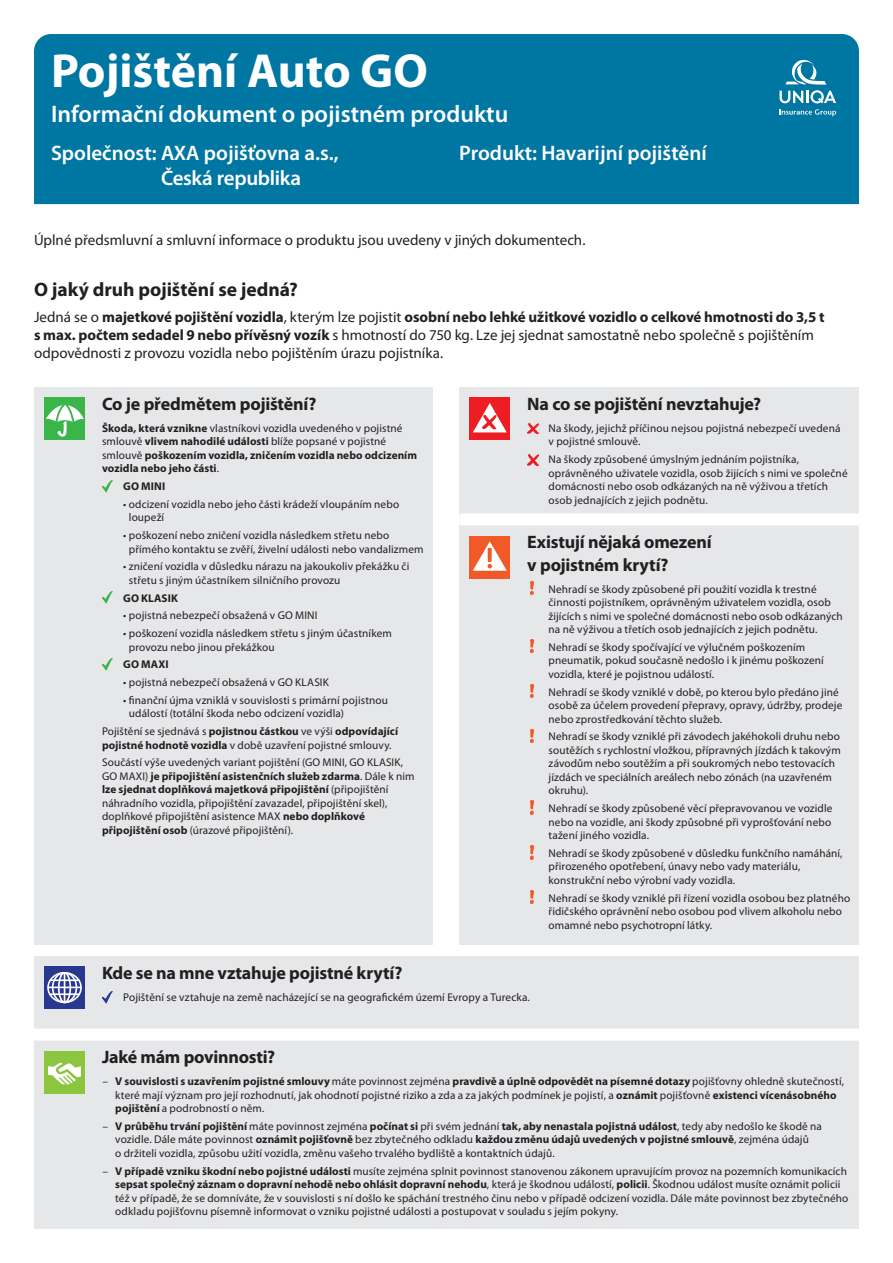
<style>
.page{position:relative;width:893px;height:1263px;background:#fff}
.page>*{position:absolute;margin:0;border:0;box-sizing:border-box;transform-origin:0 0}
.t1{font:700 48px "Myriad Pro";color:#fff}
.t2{font:600 24px "Myriad Pro";color:#fff}
.t3{font:600 21px/25.2px "Myriad Pro";color:#fff}
.t4{font:700 19.5px "Myriad Pro";letter-spacing:-.005em;color:#231f20}
.t5{font:700 18px/22.5px "Myriad Pro";letter-spacing:-.015em;color:#231f20}
.t6{font:15px/18px "Myriad Pro";letter-spacing:-.005em;color:#231f20}
.t7{font:11.25px/13.5px "Myriad Pro";letter-spacing:.01em;color:#231f20}
.t8{font:700 11.25px/13.5px "Myriad Pro";letter-spacing:.005em;color:#231f20}
.s1{font-weight:700}
.s2{font-weight:400}
</style>
<div class="page">
<div style="left:34px;top:34px;width:825px;height:170px;background:#0076a3"></div>
<div style="left:34px;top:388px;width:825px;height:557px;background:#e6e7e9"></div>
<svg style="left:102px;top:480px;width:11px;height:12px"></svg>
<svg style="left:102px;top:592px;width:11px;height:12px"></svg>
<svg style="left:102px;top:659px;width:11px;height:11px"></svg>
<div style="left:459px;top:513px;width:400px;height:12px;background:#fff"></div>
<svg style="left:527px;top:423px;width:11px;height:11px"></svg>
<svg style="left:527px;top:454px;width:11px;height:11px"></svg>
<img style="left:530px;top:581px;width:4px;height:14px">
<svg style="left:530px;top:640px;width:4px;height:13px"></svg>
<img style="left:530px;top:684px;width:4px;height:14px">
<svg style="left:530px;top:729px;width:4px;height:13px"></svg>
<svg style="left:530px;top:801px;width:4px;height:13px"></svg>
<svg style="left:530px;top:846px;width:4px;height:13px"></svg>
<img style="left:530px;top:890px;width:4px;height:14px">
<div style="left:44px;top:398px;width:41px;height:42px;background:#3ab54a"></div>
<svg style="left:46px;top:405px;width:38px;height:31px"></svg>
<div style="left:469px;top:398px;width:41px;height:42px;background:#ee1d23"></div>
<svg style="left:473px;top:403px;width:34px;height:29px"></svg>
<div style="left:469px;top:536px;width:41px;height:42px;background:#f15929"></div>
<svg style="left:473px;top:541px;width:34px;height:30px"></svg>
<svg style="left:779px;top:59px;width:57px;height:44px"></svg>
<svg style="left:779px;top:109px;width:57px;height:7px"></svg>
<div style="left:434px;top:337px;width:25px;height:926px;background:#fff"></div>
<div style="left:34px;top:957px;width:825px;height:272px;background:#e6e7e9"></div>
<div style="left:34px;top:1028px;width:825px;height:12px;background:#fff"></div>
<svg style="left:102px;top:991px;width:11px;height:12px"></svg>
<svg style="left:44px;top:967px;width:41px;height:42px"></svg>
<div style="left:47px;top:972px;width:35px;height:31px;border:2px solid #fff;border-radius:50%"></div>
<div style="left:52px;top:972px;width:25px;height:31px;border:2px solid #fff;border-radius:50%"></div>
<div style="left:58px;top:972px;width:13px;height:31px;border:2px solid #fff;border-radius:50%"></div>
<hr style="left:64px;top:973px;width:1px;height:30px;background:#fff">
<hr style="left:50px;top:979px;width:30px;height:2px;background:#fff">
<hr style="left:50px;top:993px;width:30px;height:2px;background:#fff">
<hr style="left:48px;top:986px;width:33px;height:2px;background:#fff">
<div style="left:44px;top:1051px;width:41px;height:42px;background:#8bc63e"></div>
<svg style="left:48px;top:1062px;width:33px;height:23px"></svg>
<h1 class="t1" style="left:51px;top:40px;width:378px">Pojištění Auto GO</h1>
<h2 class="t2" style="left:51px;top:99px;width:459px">Informační dokument o pojistném produktu</h2>
<h3 class="t3" style="left:161px;top:140px;width:179px;text-indent:-110px">Společnost: AXA pojišťovna a.s.,<br>Česká republika</h3>
<h3 class="t3" style="left:459px;top:140px;width:249px">Produkt: Havarijní pojištění</h3>
<h3 class="t6" style="left:34px;top:230px;width:553px">Úplné předsmluvní a smluvní informace o produktu jsou uvedeny v jiných dokumentech.</h3>
<h3 class="t4" style="left:34px;top:276px;width:265px">O jaký druh pojištění se jedná?</h3>
<p class="t6" style="left:34px;top:308px;width:792px">Jedná se o <span class="s1">majetkové pojištění vozidla</span>, kterým lze pojistit <span class="s1">osobní nebo lehké užitkové vozidlo o celkové hmotnosti do 3,5 t s max. počtem sedadel 9 nebo přívěsný vozík</span> s hmotností do 750 kg. Lze jej sjednat samostatně nebo společně s pojištěním odpovědnosti z provozu vozidla nebo pojištěním úrazu pojistníka.</p>
<h3 class="t5" style="left:102px;top:392px;width:216px">Co je předmětem pojištění?</h3>
<p class="t8" style="left:102px;top:421px;width:317px">Škoda, která vznikne <span class="s2">vlastníkovi vozidla uvedeného v pojistné smlouvě</span> vlivem nahodilé události <span class="s2">blíže popsané v pojistné smlouvě</span> poškozením vozidla, zničením vozidla nebo odcizením vozidla nebo jeho části<span class="s2">.</span></p>
<p class="t8" style="left:123px;top:479px;width:43px">GO MINI</p>
<p class="t7" style="left:129px;top:497px;width:272px;text-indent:-6px">• odcizení vozidla nebo jeho části krádeží vloupáním nebo loupeží</p>
<p class="t7" style="left:129px;top:528px;width:296px;text-indent:-6px">• poškození nebo zničení vozidla následkem střetu nebo přímého kontaktu se zvěří, živelní události nebo vandalizmem</p>
<p class="t7" style="left:129px;top:560px;width:282px;text-indent:-6px">• zničení vozidla v důsledku nárazu na jakoukoliv překážku či střetu s jiným účastníkem silničního provozu</p>
<p class="t8" style="left:123px;top:591px;width:56px">GO KLASIK</p>
<p class="t7" style="left:123px;top:609px;width:196px">• pojistná nebezpečí obsažená v GO MINI</p>
<p class="t7" style="left:129px;top:626px;width:264px;text-indent:-6px">• poškození vozidla následkem střetu s jiným účastníkem provozu nebo jinou překážkou</p>
<p class="t8" style="left:123px;top:657px;width:47px">GO MAXI</p>
<p class="t7" style="left:123px;top:675px;width:207px">• pojistná nebezpečí obsažená v GO KLASIK</p>
<p class="t7" style="left:129px;top:693px;width:261px;text-indent:-6px">• finanční újma vzniklá v souvislosti s primární pojistnou událostí (totální škoda nebo odcizení vozidla)</p>
<p class="t7" style="left:102px;top:724px;width:298px">Pojištění se sjednává s <span class="s1">pojistnou částkou</span> ve výši <span class="s1">odpovídající pojistné hodnotě vozidla</span> v době uzavření pojistné smlouvy.</p>
<p class="t7" style="left:102px;top:756px;width:314px">Součástí výše uvedených variant pojištění (GO MINI, GO KLASIK, GO MAXI) <span class="s1">je připojištění asistenčních služeb zdarma</span>. Dále k nim <span class="s1">lze sjednat doplňková majetková připojištění</span> (připojištění náhradního vozidla, připojištění zavazadel, připojištění skel), doplňkové připojištění asistence MAX <span class="s1">nebo doplňkové připojištění osob</span> (úrazové připojištění).</p>
<h3 class="t5" style="left:527px;top:392px;width:235px">Na co se pojištění nevztahuje?</h3>
<p class="t7" style="left:549px;top:421px;width:293px">Na škody, jejichž příčinou nejsou pojistná nebezpečí uvedená v pojistné smlouvě.</p>
<p class="t7" style="left:549px;top:452px;width:301px">Na škody způsobené úmyslným jednáním pojistníka, oprávněného uživatele vozidla, osob žijících s nimi ve společné domácnosti nebo osob odkázaných na ně výživou a třetích osob jednajících z jejich podnětu.</p>
<h3 class="t5" style="left:527px;top:530px;width:186px">Existují nějaká omezení v pojistném krytí?</h3>
<p class="t7" style="left:549px;top:582px;width:296px">Nehradí se škody způsobené při použití vozidla k trestné činnosti pojistníkem, oprávněným uživatelem vozidla, osob žijících s nimi ve společné domácnosti nebo osob odkázaných na ně výživou a třetích osob jednajících z jejich podnětu.</p>
<p class="t7" style="left:549px;top:640px;width:277px">Nehradí se škody spočívající ve výlučném poškozením pneumatik, pokud současně nedošlo i k jinému poškození vozidla, které je pojistnou událostí.</p>
<p class="t7" style="left:549px;top:685px;width:295px">Nehradí se škody vzniklé v době, po kterou bylo předáno jiné osobě za účelem provedení přepravy, opravy, údržby, prodeje nebo zprostředkování těchto služeb.</p>
<p class="t7" style="left:549px;top:730px;width:294px">Nehradí se škody vzniklé při závodech jakéhokoli druhu nebo soutěžích s rychlostní vložkou, přípravných jízdách k takovým závodům nebo soutěžím a při soukromých nebo testovacích jízdách ve speciálních areálech nebo zónách (na uzavřeném okruhu).</p>
<p class="t7" style="left:549px;top:801px;width:285px;text-align:justify">Nehradí se škody způsobené věcí přepravovanou ve vozidle nebo na vozidle, ani škody způsobné při vyprošťování nebo tažení jiného vozidla.</p>
<p class="t7" style="left:549px;top:846px;width:295px">Nehradí se škody způsobené v důsledku funkčního namáhání, přirozeného opotřebení, únavy nebo vady materiálu, konstrukční nebo výrobní vady vozidla.</p>
<p class="t7" style="left:549px;top:891px;width:303px">Nehradí se škody vzniklé při řízení vozidla osobou bez platného řidičského oprávnění nebo osobou pod vlivem alkoholu nebo omamné nebo psychotropní látky.</p>
<h3 class="t5" style="left:102px;top:961px;width:302px">Kde se na mne vztahuje pojistné krytí?</h3>
<p class="t7" style="left:123px;top:990px;width:408px">Pojištění se vztahuje na země nacházející se na geografickém území Evropy a Turecka.</p>
<h3 class="t5" style="left:102px;top:1045px;width:175px">Jaké mám povinnosti?</h3>
<p class="t7" style="left:115px;top:1074px;width:730px;text-indent:-13px">– <span class="s1">V souvislosti s uzavřením pojistné smlouvy</span> máte povinnost zejména <span class="s1">pravdivě a úplně odpovědět na písemné dotazy</span> pojišťovny ohledně skutečností, které mají význam pro její rozhodnutí, jak ohodnotí pojistné riziko a zda a za jakých podmínek je pojistí, a <span class="s1">oznámit</span> pojišťovně <span class="s1">existenci vícenásobného pojištění</span> a podrobností o něm.</p>
<p class="t7" style="left:115px;top:1119px;width:708px;text-indent:-13px">– <span class="s1">V průběhu trvání pojištění</span> máte povinnost zejména <span class="s1">počínat si</span> při svém jednání <span class="s1">tak, aby nenastala pojistná událost</span>, tedy aby nedošlo ke škodě na vozidle. Dále máte povinnost <span class="s1">oznámit pojišťovně</span> bez zbytečného odkladu <span class="s1">každou změnu údajů uvedených v pojistné smlouvě</span>, zejména údajů<br>o držiteli vozidla, způsobu užití vozidla, změnu vašeho trvalého bydliště a kontaktních údajů.</p>
<p class="t7" style="left:115px;top:1164px;width:735px;text-indent:-13px">– <span class="s1">V případě vzniku škodní nebo pojistné události</span> musíte zejména splnit povinnost stanovenou zákonem upravujícím provoz na pozemních komunikacích <span class="s1">sepsat společný záznam o dopravní nehodě nebo ohlásit dopravní nehodu</span>, která je škodnou událostí, <span class="s1">policii</span>. Škodnou událost musíte oznámit policii též v případě, že se domníváte, že v souvislosti s ní došlo ke spáchání trestného činu nebo v případě odcizení vozidla. Dále máte povinnost bez zbytečného odkladu pojišťovnu písemně informovat o vzniku pojistné události a postupovat v souladu s jejím pokyny.</p>
</div>
